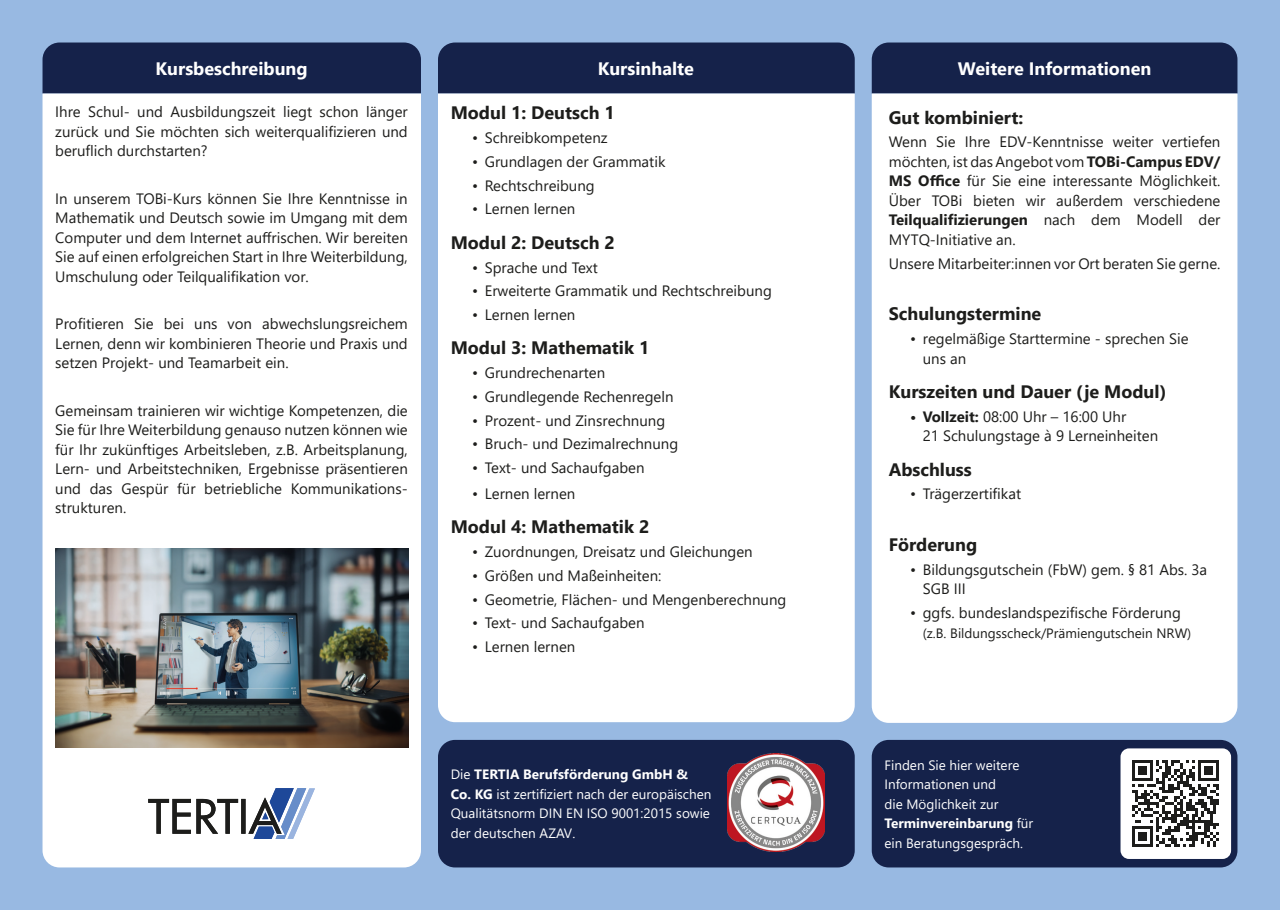
<style>
.page{position:relative;width:1280px;height:910px;background:#98b9e2}
.page>*{position:absolute;margin:0;border:0;box-sizing:border-box;transform-origin:0 0}
.t1{font:700 18px "Segoe UI";color:#1d1d1b}
.t2{font:700 18px "Segoe UI";color:#fff}
.t3{font:15px/19.5px "Segoe UI";color:#1d1d1b;text-align:justify}
.t4{font:13.5px/19.5px "Segoe UI";color:#fff}
.t5{font:13.5px "Segoe UI";color:#1d1d1b}
.s1{font-weight:700}
</style>
<div class="page">
<div style="left:872px;top:740px;width:365px;height:127px;background:#15224a;border-radius:17px"></div>
<div style="left:438px;top:740px;width:417px;height:127px;background:#15224a;border-radius:17px"></div>
<img style="left:727px;top:754px;width:98px;height:97px">
<div style="left:1120px;top:748px;width:111px;height:111px;background:#fff;border-radius:9px"></div>
<svg style="left:1132px;top:760px;width:87px;height:87px"></svg>
<div style="left:872px;top:43px;width:365px;height:51px;background:#15224a"></div>
<div style="left:43px;top:43px;width:378px;height:51px;background:#15224a"></div>
<div style="left:438px;top:43px;width:417px;height:51px;background:#15224a"></div>
<div style="left:43px;top:94px;width:378px;height:773px;background:#fff"></div>
<img style="left:55px;top:549px;width:353px;height:198px">
<div style="left:438px;top:94px;width:417px;height:628px;background:#fff"></div>
<div style="left:872px;top:94px;width:365px;height:629px;background:#fff"></div>
<svg style="left:148px;top:789px;width:167px;height:50px;background:#b2b8c3"></svg>
<p class="t2" style="left:155px;top:51px;width:154px">Kursbeschreibung</p>
<p class="t2" style="left:598px;top:51px;width:98px">Kursinhalte</p>
<p class="t2" style="left:958px;top:51px;width:195px">Weitere Informationen</p>
<p class="t3" style="left:55px;top:101px;width:354px">Ihre Schul- und Ausbildungszeit liegt schon länger zurück und Sie möchten sich weiterqualifizieren und beruflich durchstarten?</p>
<p class="t3" style="left:55px;top:187px;width:354px">In unserem TOBi-Kurs können Sie Ihre Kenntnisse in Mathematik und Deutsch sowie im Umgang mit dem Computer und dem Internet auffrischen. Wir bereiten Sie auf einen erfolgreichen Start in Ihre Weiterbildung, Umschulung oder Teilqualifikation vor.</p>
<p class="t3" style="left:55px;top:313px;width:354px">Profitieren Sie bei uns von abwechslungsreichem Lernen, denn wir kombinieren Theorie und Praxis und setzen Projekt- und Teamarbeit ein.</p>
<p class="t3" style="left:55px;top:399px;width:354px">Gemeinsam trainieren wir wichtige Kompetenzen, die Sie für Ihre Weiterbildung genauso nutzen können wie für Ihr zukünftiges Arbeitsleben, z.B. Arbeitsplanung, Lern- und Arbeitstechniken, Ergebnisse präsentieren und das Gespür für betriebliche Kommunikations&shy;strukturen.</p>
<p class="t1" style="left:451px;top:96px;width:166px">Modul 1: Deutsch 1</p>
<p class="t3" style="left:472px;top:127px;width:137px">• Schreibkompetenz</p>
<p class="t3" style="left:472px;top:150px;width:195px">• Grundlagen der Grammatik</p>
<p class="t3" style="left:472px;top:174px;width:124px">• Rechtschreibung</p>
<p class="t3" style="left:472px;top:198px;width:105px">• Lernen lernen</p>
<p class="t1" style="left:451px;top:225px;width:166px">Modul 2: Deutsch 2</p>
<p class="t3" style="left:472px;top:256px;width:127px">• Sprache und Text</p>
<p class="t3" style="left:472px;top:280px;width:301px">• Erweiterte Grammatik und Rechtschreibung</p>
<p class="t3" style="left:472px;top:304px;width:105px">• Lernen lernen</p>
<p class="t1" style="left:451px;top:331px;width:200px">Modul 3: Mathematik 1</p>
<p class="t3" style="left:472px;top:362px;width:135px">• Grundrechenarten</p>
<p class="t3" style="left:472px;top:385px;width:203px">• Grundlegende Rechenregeln</p>
<p class="t3" style="left:472px;top:409px;width:195px">• Prozent- und Zinsrechnung</p>
<p class="t3" style="left:472px;top:433px;width:208px">• Bruch- und Dezimalrechnung</p>
<p class="t3" style="left:472px;top:457px;width:174px">• Text- und Sachaufgaben</p>
<p class="t3" style="left:472px;top:483px;width:105px">• Lernen lernen</p>
<p class="t1" style="left:451px;top:510px;width:200px">Modul 4: Mathematik 2</p>
<p class="t3" style="left:472px;top:541px;width:282px">• Zuordnungen, Dreisatz und Gleichungen</p>
<p class="t3" style="left:472px;top:564px;width:191px">• Größen und Maßeinheiten:</p>
<p class="t3" style="left:472px;top:588px;width:316px">• Geometrie, Flächen- und Mengenberechnung</p>
<p class="t3" style="left:472px;top:612px;width:174px">• Text- und Sachaufgaben</p>
<p class="t3" style="left:472px;top:636px;width:105px">• Lernen lernen</p>
<p class="t1" style="left:889px;top:100px;width:136px">Gut kombiniert:</p>
<p class="t3" style="left:889px;top:131px;width:333px">Wenn Sie Ihre EDV-Kenntnisse weiter vertiefen möchten, ist das Angebot vom <span class="s1">TOBi-Campus EDV/ MS Office</span> für Sie eine interessante Möglichkeit.<br>Über TOBi bieten wir außerdem verschiedene <span class="s1">Teilqualifizierungen</span> nach dem Modell der MYTQ-Initiative an.</p>
<p class="t3" style="left:889px;top:252px;width:333px">Unsere Mitarbeiter:innen vor Ort beraten Sie gerne.</p>
<p class="t1" style="left:889px;top:297px;width:154px">Schulungstermine</p>
<p class="t3" style="left:923px;top:328px;width:267px;text-indent:-13px">• regelmäßige Starttermine - sprechen Sie uns an</p>
<p class="t1" style="left:889px;top:375px;width:279px">Kurszeiten und Dauer (je Modul)</p>
<p class="t3" style="left:923px;top:405px;width:237px;text-indent:-13px"><span class="s1">• Vollzeit:</span> 08:00 Uhr – 16:00 Uhr<br>21 Schulungstage à 9 Lerneinheiten</p>
<p class="t1" style="left:889px;top:452px;width:85px">Abschluss</p>
<p class="t3" style="left:910px;top:483px;width:113px">• Trägerzertifikat</p>
<p class="t1" style="left:889px;top:528px;width:90px">Förderung</p>
<p class="t3" style="left:923px;top:558px;width:286px;text-indent:-13px">• Bildungsgutschein (FbW) gem. § 81 Abs. 3a<br>SGB III</p>
<p class="t3" style="left:910px;top:602px;width:272px">• ggfs. bundeslandspezifische Förderung</p>
<p class="t5" style="left:923px;top:620px;width:270px">(z.B. Bildungsscheck/Prämiengutschein NRW)</p>
<p class="t4" style="left:451px;top:764px;width:262px">Die <span class="s1">TERTIA Berufsförderung GmbH &amp; Co. KG</span> ist zertifiziert nach der europäischen Qualitätsnorm DIN EN ISO 9001:2015 sowie der deutschen AZAV.</p>
<p class="t4" style="left:884px;top:754px;width:150px">Finden Sie hier weitere<br>Informationen und<br>die Möglichkeit zur<br><span class="s1">Terminvereinbarung</span> für ein Beratungsgespräch.</p>
</div>
